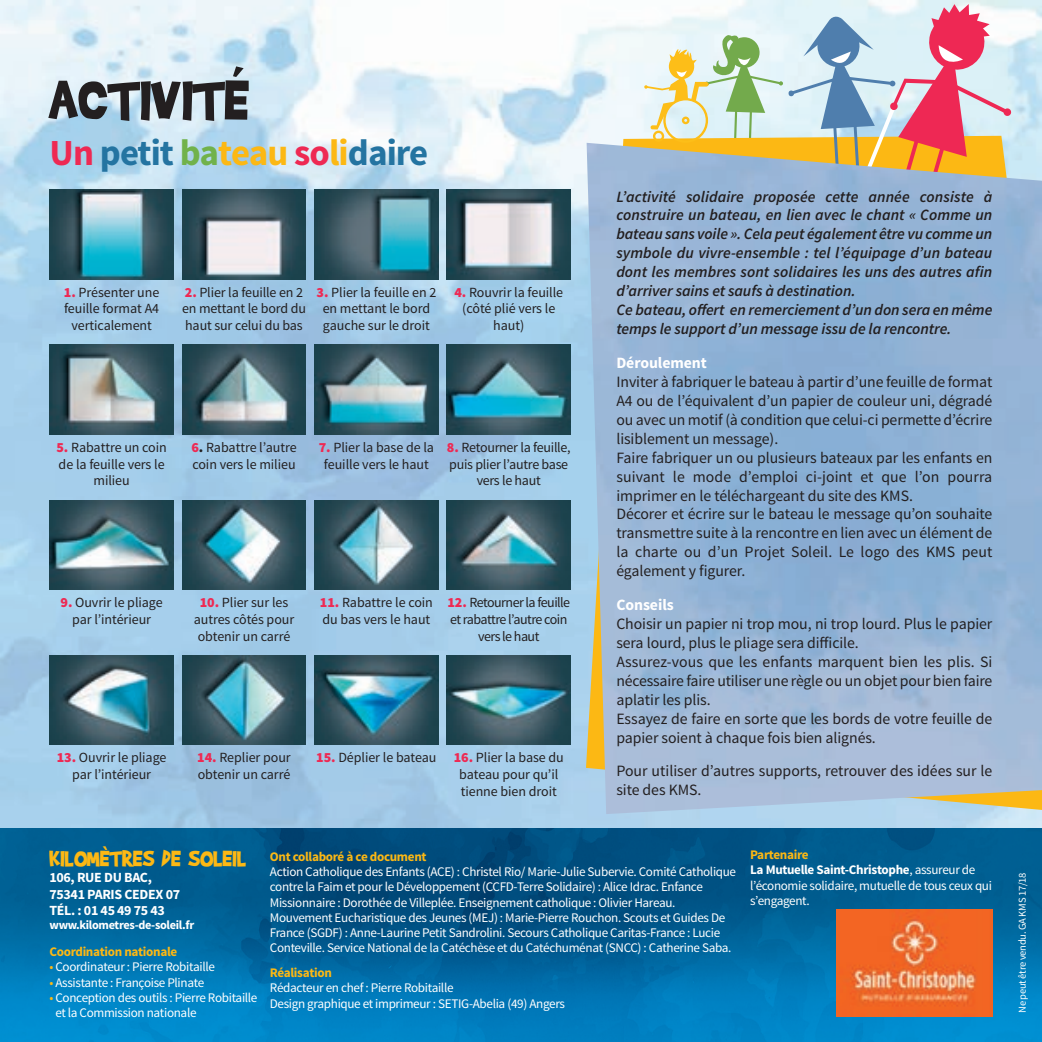
<style>
.page{position:relative;width:1042px;height:1042px;background:#fff}
.page>*{position:absolute;margin:0;border:0;box-sizing:border-box;transform-origin:0 0}
.t1{font:66.5px "Brady Bunch Remastered";color:#231f20}
.t2{font:700 36.75px "Source Sans Pro";letter-spacing:-.025em;color:#2474a1}
.t3{font:26.25px "Brady Bunch Remastered";color:#fcb814}
.t4{font:15.75px/18.9px "Source Sans Pro";letter-spacing:-.005em;color:#231f20}
.t5{font:italic 600 15.75px/18.9px "Source Sans Pro";letter-spacing:-.005em;color:#231f20}
.t6{font:700 15.75px "Source Sans Pro";letter-spacing:-.005em;color:#fff}
.t7{font:14px/16.8px "Source Sans Pro";letter-spacing:-.005em;color:#231f20;text-align:center}
.t8{font:14px/16.8px "Source Sans Pro";letter-spacing:-.04em;color:#231f20;text-align:center}
.t9{font:700 14px/16.3px "Source Sans Pro";letter-spacing:-.025em;color:#fff}
.t10{font:13.12px/15.2px "Source Sans Pro";letter-spacing:-.025em;color:#fff}
.t11{font:700 13.12px "Source Sans Pro";letter-spacing:-.025em;color:#fcb814}
.t12{font:700 12.25px "Source Sans Pro";letter-spacing:-.025em;color:#fff}
.t13{font:10.5px "Source Sans Pro";letter-spacing:-.025em;color:#fff}
.s1{color:#ee2953}
.s2{color:#71b24b}
.s3{color:#fcb814}
.s4{font-weight:900;color:#ee2953}
.s5{font-weight:900}
.s6{font-weight:700;color:#fcb814}
.s7{font-weight:700}
</style>
<div class="page">
<img style="left:0;top:0;width:1042px;height:828px">
<img style="left:0;top:828px;width:1042px;height:214px">
<img style="left:836px;top:909px;width:156px;height:108px">
<img style="left:50px;top:190px;width:123px;height:89px">
<img style="left:182px;top:190px;width:124px;height:89px">
<img style="left:314px;top:190px;width:124px;height:89px">
<img style="left:447px;top:190px;width:124px;height:89px">
<img style="left:50px;top:345px;width:123px;height:89px">
<img style="left:182px;top:345px;width:124px;height:89px">
<img style="left:314px;top:345px;width:124px;height:89px">
<img style="left:447px;top:345px;width:124px;height:89px">
<img style="left:50px;top:500px;width:123px;height:89px">
<img style="left:182px;top:500px;width:124px;height:89px">
<img style="left:314px;top:500px;width:124px;height:89px">
<img style="left:447px;top:500px;width:124px;height:89px">
<img style="left:50px;top:655px;width:123px;height:90px">
<img style="left:182px;top:655px;width:124px;height:90px">
<img style="left:314px;top:655px;width:124px;height:90px">
<img style="left:447px;top:655px;width:124px;height:90px">
<svg style="left:644px;top:4px;width:369px;height:139px;background:#d5cbc9"></svg>
<img style="left:586px;top:143px;width:456px;height:671px">
<h1 class="t1" style="left:50px;top:57px;width:202px">ACTIVITÉ</h1>
<h2 class="t2" style="left:50px;top:129px;width:380px"><span class="s1">Un</span> petit <span class="s2">ba</span><span class="s3">teau</span> <span class="s1">so</span><span class="s3">li</span>daire</h2>
<p class="t7" style="left:64px;top:284px;width:97px"><span class="s4">1.</span> Présenter une feuille format A4 verticalement</p>
<p class="t7" style="left:182px;top:284px;width:125px;text-align:left"><span class="s4">2.</span> Plier la feuille en 2 en mettant le bord du haut sur celui du bas</p>
<p class="t7" style="left:316px;top:284px;width:121px"><span class="s4">3.</span> Plier la feuille en 2 en mettant le bord gauche sur le droit</p>
<p class="t7" style="left:454px;top:284px;width:110px"><span class="s4">4.</span> Rouvrir la feuille (côté plié vers le haut)</p>
<p class="t7" style="left:56px;top:439px;width:112px"><span class="s4">5.</span> Rabattre un coin de la feuille vers le milieu</p>
<p class="t7" style="left:191px;top:439px;width:107px;text-align:left"><span class="s4">6</span><span class="s5">.</span> Rabattre l’autre coin vers le milieu</p>
<p class="t7" style="left:319px;top:439px;width:117px"><span class="s4">7.</span> Plier la base de la feuille vers le haut</p>
<p class="t7" style="left:447px;top:439px;width:125px"><span class="s4">8.</span> Retourner la feuille, puis plier l’autre base vers le haut</p>
<p class="t7" style="left:61px;top:594px;width:104px"><span class="s4">9.</span> Ouvrir le pliage par l’intérieur</p>
<p class="t7" style="left:194px;top:594px;width:102px"><span class="s4">10.</span> Plier sur les autres côtés pour obtenir un carré</p>
<p class="t7" style="left:320px;top:594px;width:115px;text-align:left"><span class="s4">11.</span> Rabattre le coin du bas vers le haut</p>
<p class="t8" style="left:447px;top:594px;width:124px"><span class="s4">12.</span> Retourner la feuille et rabattre l’autre coin vers le haut</p>
<p class="t7" style="left:57px;top:749px;width:111px"><span class="s4">13.</span> Ouvrir le pliage par l’intérieur</p>
<p class="t7" style="left:197px;top:749px;width:95px;text-align:left"><span class="s4">14.</span> Replier pour obtenir un carré</p>
<p class="t7" style="left:459px;top:749px;width:106px;text-align:left;text-indent:-143px"><span class="s4">15.</span> Déplier le bateau <span class="s4">16.</span> Plier la base du bateau pour qu’il tienne bien droit</p>
<p class="t5" style="left:616px;top:187px;width:377px">L’activité solidaire proposée cette année consiste à construire un bateau, en lien avec le chant « Comme un bateau sans voile ». Cela peut également être vu comme un symbole du vivre-ensemble : tel l’équipage d’un bateau dont les membres sont solidaires les uns des autres afin d’arriver sains et saufs à destination.<br>Ce bateau, offert en remerciement d’un don sera en même temps le support d’un message issu de la rencontre.</p>
<p class="t6" style="left:616px;top:353px;width:92px">Déroulement</p>
<p class="t4" style="left:616px;top:373px;width:377px">Inviter à fabriquer le bateau à partir d’une feuille de format A4 ou de l’équivalent d’un papier de couleur uni, dégradé ou avec un motif (à condition que celui-ci permette d’écrire lisiblement un message).<br>Faire fabriquer un ou plusieurs bateaux par les enfants en suivant le mode d’emploi ci-joint et que l’on pourra imprimer en le téléchargeant du site des KMS.<br>Décorer et écrire sur le bateau le message qu’on souhaite transmettre suite à la rencontre en lien avec un élément de la charte ou d’un Projet Soleil. Le logo des KMS peut également y figurer.</p>
<p class="t6" style="left:616px;top:595px;width:59px">Conseils</p>
<p class="t4" style="left:616px;top:615px;width:377px">Choisir un papier ni trop mou, ni trop lourd. Plus le papier sera lourd, plus le pliage sera difficile.<br>Assurez-vous que les enfants marquent bien les plis. Si nécessaire faire utiliser une règle ou un objet pour bien faire aplatir les plis.<br>Essayez de faire en sorte que les bords de votre feuille de papier soient à chaque fois bien alignés.</p>
<p class="t4" style="left:616px;top:762px;width:377px">Pour utiliser d’autres supports, retrouver des idées sur le site des KMS.</p>
<h3 class="t3" style="left:49px;top:841px;width:198px">KILOMÈTRES DE SOLEIL</h3>
<p class="t9" style="left:49px;top:870px;width:132px">106, RUE DU BAC,<br>75341 PARIS CEDEX 07<br>TÉL. : 01 45 49 75 43</p>
<p class="t12" style="left:49px;top:917px;width:146px">www.kilometres-de-soleil.fr</p>
<p class="t11" style="left:49px;top:943px;width:129px">Coordination nationale</p>
<p class="t10" style="left:49px;top:959px;width:167px"><span class="s3">•</span> Coordinateur : Pierre Robitaille</p>
<p class="t10" style="left:49px;top:975px;width:156px"><span class="s3">•</span> Assistante : Françoise Plinate</p>
<p class="t10" style="left:55px;top:990px;width:204px;text-indent:-6px"><span class="s3">•</span> Conception des outils : Pierre Robitaille et la Commission nationale</p>
<p class="t11" style="left:270px;top:848px;width:158px">Ont collaboré à ce document</p>
<p class="t10" style="left:270px;top:864px;width:468px">Action Catholique des Enfants (ACE) : Christel Rio/ Marie-Julie Subervie. Comité Catholique contre la Faim et pour le Développement (CCFD-Terre Solidaire) : Alice Idrac. Enfance Missionnaire : Dorothée de Villeplée. Enseignement catholique : Olivier Hareau.<br>Mouvement Eucharistique des Jeunes (MEJ) : Marie-Pierre Rouchon. Scouts et Guides De France (SGDF) : Anne-Laurine Petit Sandrolini. Secours Catholique Caritas-France : Lucie Conteville. Service National de la Catéchèse et du Catéchuménat (SNCC) : Catherine Saba.</p>
<p class="t11" style="left:270px;top:964px;width:63px">Réalisation</p>
<p class="t10" style="left:270px;top:980px;width:296px">Rédacteur en chef : Pierre Robitaille<br>Design graphique et imprimeur : SETIG-Abelia (49) Angers</p>
<p class="t10" style="left:750px;top:847px;width:243px"><span class="s6">Partenaire<br></span><span class="s7">La Mutuelle Saint-Christophe</span>, assureur de l’économie solidaire, mutuelle de tous ceux qui s’engagent.</p>
<p class="t13" style="left:1016px;top:1013px;width:142px;rotate:-90deg">Ne peut être vendu. GA KMS 17/18</p>
</div>
